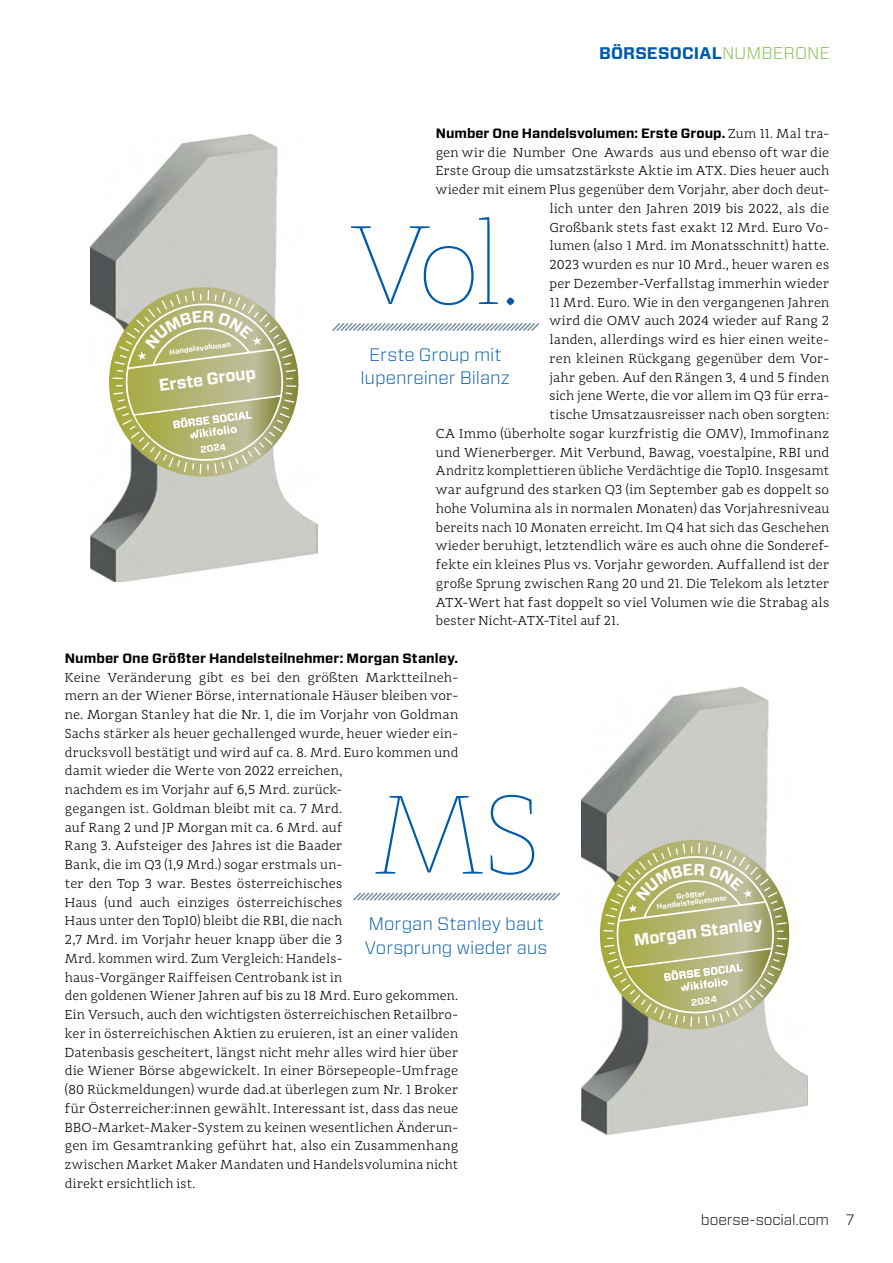
<style>
.page{position:relative;width:893px;height:1263px;background:#fff}
.page>*{position:absolute;margin:0;border:0;box-sizing:border-box;transform-origin:0 0}
.t1{font:200 115.95px "Adagio Slab";color:#005aaa}
.t2{font:300 17.85px/23.2px "Vitesse Sans";color:#005aaa;text-align:center}
.t3{font:700 16.8px "Vitesse Sans";color:#fff}
.t4{font:700 16.8px "Vitesse Sans";letter-spacing:.015em;color:#005aaa}
.t5{font:300 15px "Vitesse Sans";letter-spacing:-.005em;color:#000}
.t6{font:300 13.5px/18.8px "Adagio Slab";letter-spacing:.01em;color:#000}
.t7{font:700 13.5px "Vitesse Sans";color:#000}
.t8{font:700 9.45px "Vitesse Sans";color:#fff}
.t9{font:700 7.35px/7.4px "Vitesse Sans";color:#fff;text-align:center}
.s1{font-weight:300;color:#7bba42}
.s2{font-family:"Adagio Slab";font-weight:300}
</style>
<div class="page">
<img style="left:90px;top:134px;width:227px;height:447px">
<img style="left:581px;top:687px;width:227px;height:447px">
<svg style="left:332px;top:323px;width:208px;height:8px"></svg>
<svg style="left:353px;top:892px;width:207px;height:9px"></svg>
<svg style="left:103px;top:287px;width:201px;height:196px"></svg>
<svg style="left:594px;top:840px;width:201px;height:195px"></svg>
<p class="t4" style="left:599px;top:41px;width:232px">BÖRSESOCIAL<span class="s1">NUMBERONE</span></p>
<p class="t7" style="left:436px;top:124px;width:395px">Number One Handelsvolumen: Erste Group. <span class="s2">Zum 11. Mal tra-</span></p>
<p class="t6" style="left:436px;top:143px;width:395px">gen wir die Number One Awards aus und ebenso oft war die</p>
<p class="t6" style="left:436px;top:161px;width:395px">Erste Group die umsatzstärkste Aktie im ATX. Dies heuer auch</p>
<p class="t6" style="left:436px;top:180px;width:395px">wieder mit einem Plus gegenüber dem Vorjahr, aber doch deut-</p>
<p class="t6" style="left:549px;top:199px;width:281px">lich unter den Jahren 2019 bis 2022, als die</p>
<p class="t6" style="left:549px;top:218px;width:281px">Großbank stets fast exakt 12 Mrd. Euro Vo-</p>
<p class="t6" style="left:549px;top:236px;width:281px">lumen (also 1 Mrd. im Monatsschnitt) hatte.</p>
<p class="t6" style="left:549px;top:255px;width:281px">2023 wurden es nur 10 Mrd., heuer waren es</p>
<p class="t6" style="left:549px;top:274px;width:281px">per Dezember-Verfallstag immerhin wieder</p>
<p class="t6" style="left:549px;top:293px;width:281px">11 Mrd. Euro. Wie in den vergangenen Jahren</p>
<p class="t6" style="left:549px;top:311px;width:281px">wird die OMV auch 2024 wieder auf Rang 2</p>
<p class="t6" style="left:549px;top:330px;width:281px">landen, allerdings wird es hier einen weite-</p>
<p class="t6" style="left:549px;top:349px;width:281px">ren kleinen Rückgang gegenüber dem Vor-</p>
<p class="t6" style="left:549px;top:368px;width:281px">jahr geben. Auf den Rängen 3, 4 und 5 finden</p>
<p class="t6" style="left:549px;top:386px;width:281px">sich jene Werte, die vor allem im Q3 für erra-</p>
<p class="t6" style="left:549px;top:405px;width:281px">tische Umsatzausreisser nach oben sorgten:</p>
<p class="t6" style="left:436px;top:424px;width:395px">CA Immo (überholte sogar kurzfristig die OMV), Immofinanz</p>
<p class="t6" style="left:436px;top:443px;width:395px">und Wienerberger. Mit Verbund, Bawag, voestalpine, RBI und</p>
<p class="t6" style="left:436px;top:461px;width:395px">Andritz komplettieren übliche Verdächtige die Top10. Insgesamt</p>
<p class="t6" style="left:436px;top:480px;width:395px">war aufgrund des starken Q3 (im September gab es doppelt so</p>
<p class="t6" style="left:436px;top:499px;width:395px">hohe Volumina als in normalen Monaten) das Vorjahresniveau</p>
<p class="t6" style="left:436px;top:518px;width:395px">bereits nach 10 Monaten erreicht. Im Q4 hat sich das Geschehen</p>
<p class="t6" style="left:436px;top:536px;width:395px">wieder beruhigt, letztendlich wäre es auch ohne die Sonderef-</p>
<p class="t6" style="left:436px;top:555px;width:395px">fekte ein kleines Plus vs. Vorjahr geworden. Auffallend ist der</p>
<p class="t6" style="left:436px;top:574px;width:395px">große Sprung zwischen Rang 20 und 21. Die Telekom als letzter</p>
<p class="t6" style="left:436px;top:593px;width:395px">ATX-Wert hat fast doppelt so viel Volumen wie die Strabag als</p>
<p class="t6" style="left:436px;top:611px;width:185px">bester Nicht-ATX-Titel auf 21.</p>
<p class="t7" style="left:65px;top:649px;width:395px">Number One Größter Handelsteilnehmer: Morgan Stanley.</p>
<p class="t6" style="left:65px;top:668px;width:395px">Keine Veränderung gibt es bei den größten Marktteilneh&shy;mern an der Wiener Börse, internationale Häuser bleiben vor&shy;ne. Morgan Stanley hat die Nr. 1, die im Vorjahr von Goldman Sachs stärker als heuer gechallenged wurde, heuer wieder ein&shy;drucksvoll bestätigt und wird auf ca. 8. Mrd. Euro kommen und damit wieder die Werte von 2022 erreichen,<br>nachdem es im Vorjahr auf 6,5 Mrd. zurück-<br>gegangen ist. Goldman bleibt mit ca. 7 Mrd.<br>auf Rang 2 und JP Morgan mit ca. 6 Mrd. auf<br>Rang 3. Aufsteiger des Jahres ist die Baader<br>Bank, die im Q3 (1,9 Mrd.) sogar erstmals un-<br>ter den Top 3 war. Bestes österreichisches<br>Haus (und auch einziges österreichisches<br>Haus unter den Top10) bleibt die RBI, die nach<br>2,7 Mrd. im Vorjahr heuer knapp über die 3<br>Mrd. kommen wird. Zum Vergleich: Handels-<br>haus-Vorgänger Raiffeisen Centrobank ist in<br>den goldenen Wiener Jahren auf bis zu 18 Mrd. Euro gekommen.<br>Ein Versuch, auch den wichtigsten österreichischen Retailbro&shy;ker in österreichischen Aktien zu eruieren, ist an einer validen Datenbasis gescheitert, längst nicht mehr alles wird hier über die Wiener Börse abgewickelt. In einer Börsepeople-Umfrage (80 Rückmeldungen) wurde dad.at überlegen zum Nr. 1 Broker für Österreicher:innen gewählt. Interessant ist, dass das neue BBO-Market-Maker-System zu keinen wesentlichen Änderun&shy;gen im Gesamtranking geführt hat, also ein Zusammenhang zwischen Market Maker Mandaten und Handelsvolumina nicht direkt ersichtlich ist.</p>
<h1 class="t1" style="left:350px;top:194px;width:173px">Vol.</h1>
<p class="t9" style="left:169px;top:348px;width:64px;rotate:-7deg">Handelsvolumen</p>
<p class="t3" style="left:158px;top:374px;width:99px;rotate:-7deg">Erste Group</p>
<h2 class="t2" style="left:361px;top:342px;width:151px">Erste Group mit lupenreiner Bilanz</h2>
<p class="t8" style="left:199px;top:443px;width:28px;rotate:-7deg">2024</p>
<h1 class="t1" style="left:371px;top:763px;width:171px">MS</h1>
<p class="t9" style="left:656px;top:896px;width:72px;rotate:-7deg">Größter<br>Handelsteilnehmer</p>
<p class="t3" style="left:633px;top:928px;width:131px;rotate:-7deg">Morgan Stanley</p>
<h2 class="t2" style="left:365px;top:912px;width:184px;text-align:left">Morgan Stanley baut<br>Vorsprung wieder aus</h2>
<p class="t8" style="left:690px;top:996px;width:28px;rotate:-7deg">2024</p>
<p class="t5" style="left:701px;top:1210px;width:155px">boerse-social.com 7</p>
</div>
